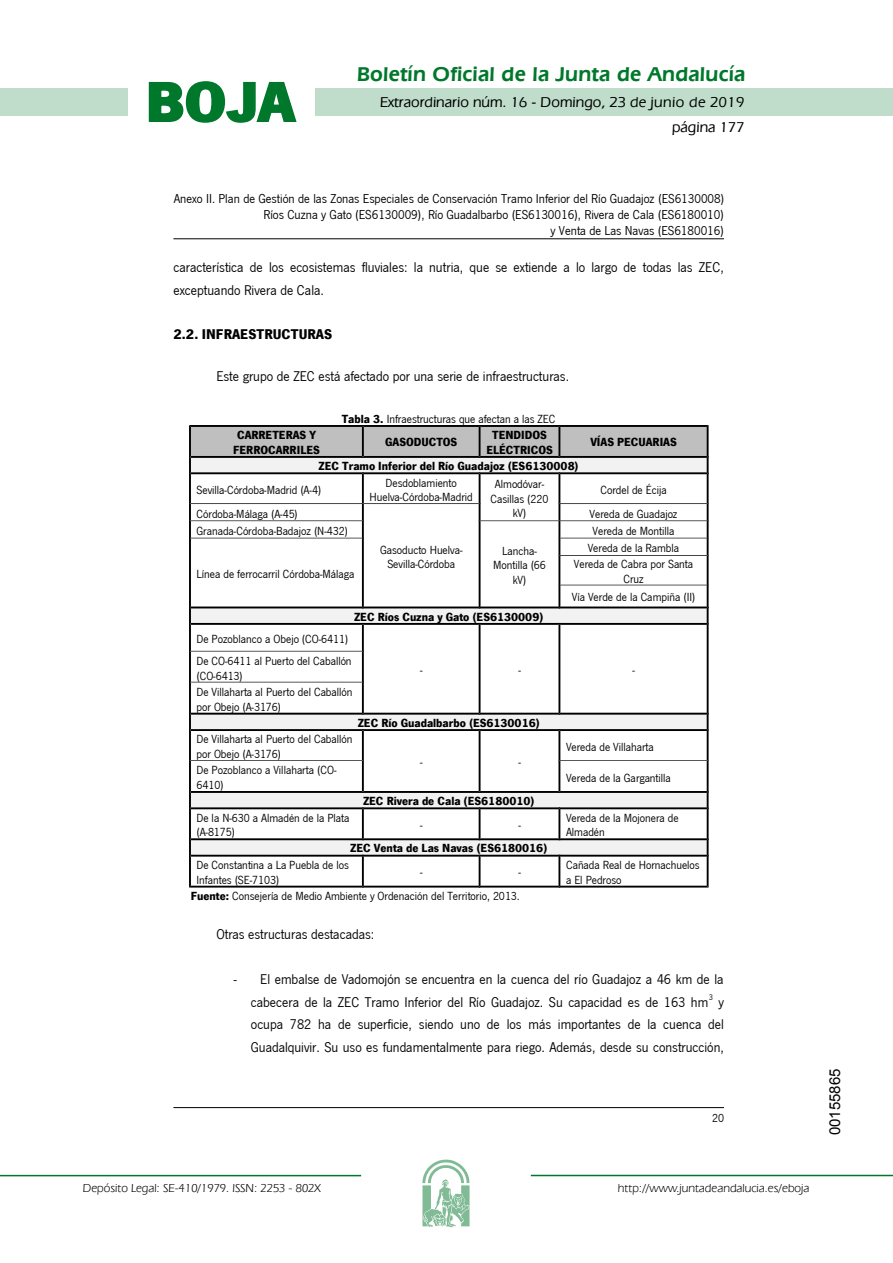
<style>
.page{position:relative;width:893px;height:1263px;background:#fff}
.page>*{position:absolute;margin:0;border:0;box-sizing:border-box;transform-origin:0 0}
.t1{font:700 57.75px "News Got T";color:#00782c;scale:1.14 1}
.t2{font:600 21px "Eras IT Cby BT";letter-spacing:.01em;color:#00782c}
.t3{font:500 15px/24.5px "Eras IT Cby BT";color:#000;text-align:right}
.t4{font:15px "Arial";color:#000}
.t5{font:14.55px/22.8px "News Got T";color:#000}
.t6{font:700 14.55px "News Got T";color:#000}
.t7{font:13.35px/16px "News Got T";color:#000;text-align:right}
.t8{font:12.15px/14.5px "News Got T";color:#000}
.t9{font:700 12.15px/14.5px "News Got T";color:#000;text-align:center}
.t10{font:12px "Eras IT Cby BT";color:#000}
.s1{font-weight:700}
</style>
<div class="page">
<div style="left:315px;top:88px;width:577px;height:28px;background:#bfddca"></div>
<div style="left:0;top:88px;width:128px;height:28px;background:#bfddca"></div>
<hr style="left:0;top:1175px;width:361px;height:1px;background:#00782c">
<svg style="left:422px;top:1159px;width:47px;height:68px"></svg>
<hr style="left:531px;top:1175px;width:361px;height:1px;background:#00782c">
<svg style="left:148px;top:81px;width:149px;height:42px"></svg>
<svg style="left:189px;top:425px;width:519px;height:463px"></svg>
<hr style="left:173px;top:238px;width:551px;height:1px;background:#000">
<hr style="left:173px;top:1107px;width:551px;height:1px;background:#000">
<h1 class="t1" style="left:145px;top:68px;width:133px">BOJA</h1>
<h2 class="t2" style="left:357px;top:62px;width:390px">Boletín Oficial de la Junta de Andalucía</h2>
<p class="t3" style="left:380px;top:90px;width:366px">Extraordinario núm. 16 - Domingo, 23 de junio de 2019 página 177</p>
<p class="t7" style="left:174px;top:191px;width:552px">Anexo II. Plan de Gestión de las Zonas Especiales de Conservación Tramo Inferior del Río Guadajoz (ES6130008)<br>Ríos Cuzna y Gato (ES6130009), Río Guadalbarbo (ES6130016), Rivera de Cala (ES6180010)<br>y Venta de Las Navas (ES6180016)</p>
<p class="t5" style="left:173px;top:256px;width:552px">característica de los ecosistemas fluviales: la nutria, que se extiende a lo largo de todas las ZEC, exceptuando Rivera de Cala.</p>
<p class="t6" style="left:173px;top:326px;width:160px">2.2. INFRAESTRUCTURAS</p>
<p class="t5" style="left:216px;top:365px;width:354px">Este grupo de ZEC está afectado por una serie de infraestructuras.</p>
<p class="t8" style="left:342px;top:412px;width:215px"><span class="s1">Tabla 3.</span> Infraestructuras que afectan a las ZEC</p>
<p class="t9" style="left:233px;top:428px;width:88px">CARRETERAS Y<br>FERROCARRILES</p>
<p class="t9" style="left:385px;top:435px;width:74px">GASODUCTOS</p>
<p class="t9" style="left:486px;top:428px;width:68px">TENDIDOS<br>ELÉCTRICOS</p>
<p class="t9" style="left:590px;top:435px;width:88px">VÍAS PECUARIAS</p>
<p class="t9" style="left:318px;top:459px;width:261px">ZEC Tramo Inferior del Río Guadajoz (ES6130008)</p>
<p class="t8" style="left:196px;top:483px;width:126px">Sevilla-Córdoba-Madrid (A-4)</p>
<p class="t8" style="left:369px;top:476px;width:105px;text-align:center">Desdoblamiento<br>Huelva-Córdoba-Madrid</p>
<p class="t8" style="left:490px;top:477px;width:59px;text-align:center">Almodóvar-<br>Casillas (220 kV)</p>
<p class="t8" style="left:600px;top:483px;width:68px">Cordel de Écija</p>
<p class="t8" style="left:196px;top:507px;width:103px">Córdoba-Málaga (A-45)</p>
<p class="t8" style="left:589px;top:507px;width:89px">Vereda de Guadajoz</p>
<p class="t8" style="left:196px;top:524px;width:153px">Granada-Córdoba-Badajoz (N-432)</p>
<p class="t8" style="left:196px;top:567px;width:159px">Línea de ferrocarril Córdoba-Málaga</p>
<p class="t8" style="left:380px;top:543px;width:84px;text-align:center">Gasoducto Huelva-<br>Sevilla-Córdoba</p>
<p class="t8" style="left:493px;top:543px;width:54px;text-align:center">Lancha-<br>Montilla (66 kV)</p>
<p class="t9" style="left:354px;top:609px;width:191px">ZEC Ríos Cuzna y Gato (ES6130009)</p>
<p class="t8" style="left:196px;top:632px;width:153px">De Pozoblanco a Obejo (CO-6411)</p>
<p class="t8" style="left:592px;top:524px;width:83px">Vereda de Montilla</p>
<p class="t8" style="left:574px;top:540px;width:121px;line-height:16.2px;text-align:center">Vereda de la Rambla<br>Vereda de Cabra por Santa</p>
<p class="t8" style="left:572px;top:570px;width:125px;line-height:18.5px;text-align:center">Cruz<br>Vía Verde de la Campiña (II)</p>
<p class="t8" style="left:196px;top:654px;width:157px">De CO-6411 al Puerto del Caballón (CO-6413)</p>
<p class="t8" style="left:196px;top:685px;width:157px">De Villaharta al Puerto del Caballón por Obejo (A-3176)</p>
<p class="t8" style="left:420px;top:663px;width:4px">-</p>
<p class="t8" style="left:518px;top:663px;width:4px">-</p>
<p class="t8" style="left:632px;top:663px;width:4px">-</p>
<p class="t9" style="left:358px;top:715px;width:183px">ZEC Río Guadalbarbo (ES6130016)</p>
<p class="t8" style="left:196px;top:732px;width:157px">De Villaharta al Puerto del Caballón por Obejo (A-3176)</p>
<p class="t8" style="left:420px;top:755px;width:4px">-</p>
<p class="t8" style="left:518px;top:755px;width:4px">-</p>
<p class="t8" style="left:566px;top:740px;width:89px">Vereda de Villaharta</p>
<p class="t8" style="left:196px;top:763px;width:141px">De Pozoblanco a Villaharta (CO-<br>6410)</p>
<p class="t8" style="left:566px;top:771px;width:106px">Vereda de la Gargantilla</p>
<p class="t9" style="left:363px;top:794px;width:173px">ZEC Rivera de Cala (ES6180010)</p>
<p class="t8" style="left:196px;top:811px;width:154px">De la N-630 a Almadén de la Plata (A-8175)</p>
<p class="t8" style="left:566px;top:811px;width:114px">Vereda de la Mojonera de<br>Almadén</p>
<p class="t8" style="left:420px;top:818px;width:4px">-</p>
<p class="t8" style="left:518px;top:818px;width:4px">-</p>
<p class="t9" style="left:350px;top:841px;width:199px">ZEC Venta de Las Navas (ES6180016)</p>
<p class="t8" style="left:196px;top:858px;width:154px">De Constantina a La Puebla de los<br>Infantes (SE-7103)</p>
<p class="t8" style="left:420px;top:865px;width:4px">-</p>
<p class="t8" style="left:518px;top:865px;width:4px">-</p>
<p class="t8" style="left:566px;top:858px;width:135px">Cañada Real de Hornachuelos a El Pedroso</p>
<p class="t8" style="left:191px;top:889px;width:330px"><span class="s1">Fuente:</span> Consejería de Medio Ambiente y Ordenación del Territorio, 2013.</p>
<p class="t5" style="left:216px;top:923px;width:159px">Otras estructuras destacadas:</p>
<p class="t5" style="left:251px;top:968px;width:474px;text-align:justify;text-indent:-17px">- El embalse de Vadomojón se encuentra en la cuenca del río Guadajoz a 46 km de la cabecera de la ZEC Tramo Inferior del Río Guadajoz. Su capacidad es de 163 hm<sup>3</sup> y ocupa 782 ha de superficie, siendo uno de los más importantes de la cuenca del Guadalquivir. Su uso es fundamentalmente para riego. Además, desde su construcción,</p>
<p class="t8" style="left:712px;top:1110px;width:13px">20</p>
<p class="t10" style="left:83px;top:1181px;width:239px">Depósito Legal: SE-410/1979. ISSN: 2253 - 802X</p>
<p class="t10" style="left:618px;top:1181px;width:193px">http://www.juntadeandalucia.es/eboja</p>
<p class="t4" style="left:825px;top:1135px;width:68px;rotate:-90deg">00155865</p>
</div>
